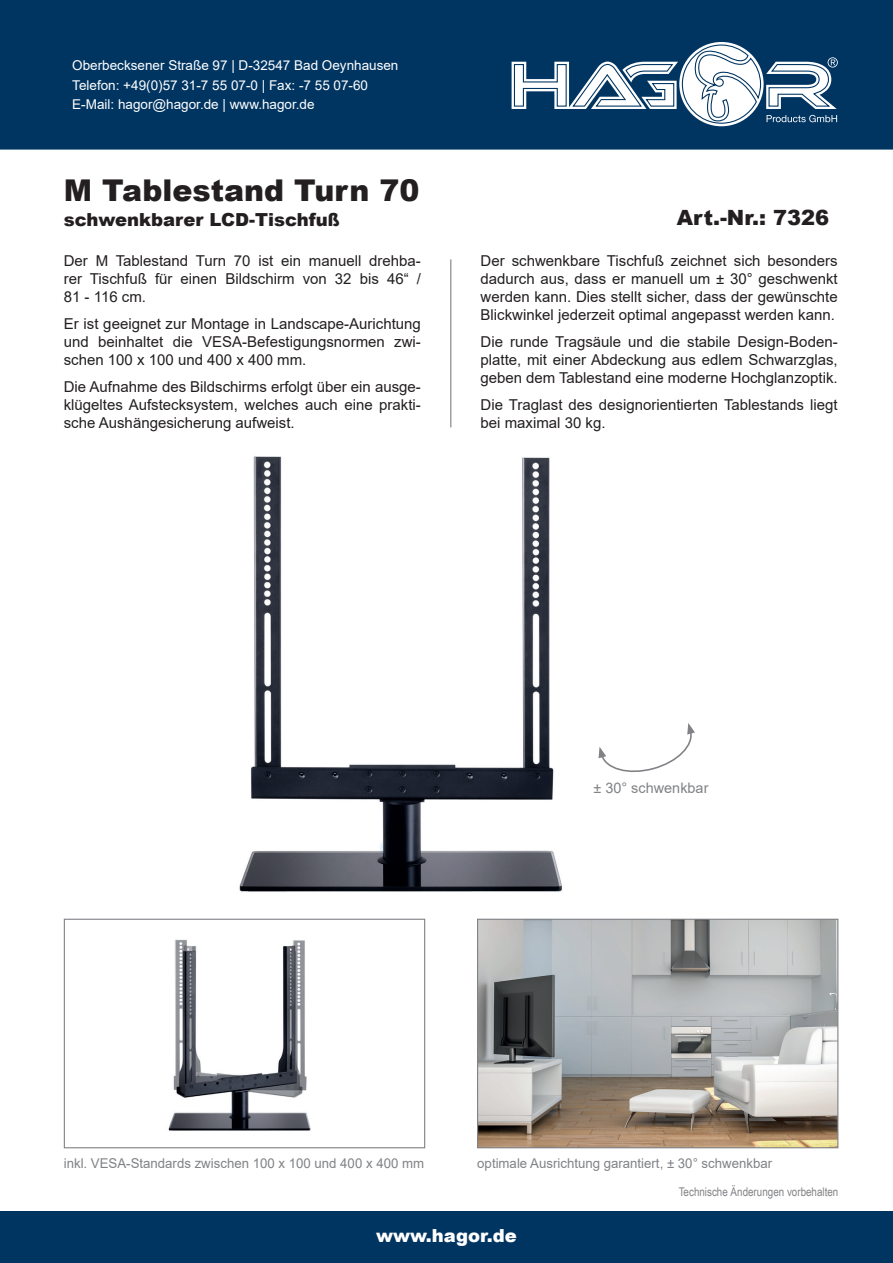
<style>
.page{position:relative;width:893px;height:1263px;background:#fff}
.page>*{position:absolute;margin:0;border:0;box-sizing:border-box;transform-origin:0 0}
.t1{font:900 30px "Arial";color:#231f20}
.t2{font:900 21px "Arial";color:#231f20}
.t3{font:900 18px "Arial";color:#231f20}
.t4{font:900 18px "Arial";color:#fff}
.t5{font:15px/18px "Arial";color:#231f20;text-align:justify}
.t6{font:14.4px "Arial";color:#808285}
.t7{font:13.5px/19.5px "Arial";color:#fff}
.t8{font:13.5px "Arial";color:#808285}
.t9{font:12px "Arial Narrow";color:#808285}
</style>
<div class="page">
<div style="left:0;top:1212px;width:893px;height:51px;background:#003562"></div>
<div style="left:0;top:0;width:893px;height:150px;background:#003562"></div>
<svg style="left:502px;top:39px;width:357px;height:92px"></svg>
<img style="left:239px;top:456px;width:323px;height:436px">
<hr style="left:450px;top:259px;width:1px;height:168px;background:#9d9fa2">
<img style="left:168px;top:939px;width:143px;height:192px">
<div style="left:64px;top:919px;width:361px;height:229px;border:1px solid #808285"></div>
<img style="left:479px;top:921px;width:357px;height:225px">
<div style="left:477px;top:919px;width:361px;height:229px;border:1px solid #808285"></div>
<svg style="left:598px;top:723px;width:97px;height:49px"></svg>
<p class="t7" style="left:72px;top:56px;width:328px">Oberbecksener Straße 97 | D-32547 Bad Oeynhausen<br>Telefon: +49(0)57 31-7 55 07-0 | Fax: -7 55 07-60<br>E-Mail: hagor@hagor.de | www.hagor.de</p>
<h1 class="t1" style="left:64px;top:168px;width:357px">M Tablestand Turn 70</h1>
<p class="t3" style="left:64px;top:207px;width:278px">schwenkbarer LCD-Tischfuß</p>
<p class="t5" style="left:64px;top:252px;width:359px">Der M Tablestand Turn 70 ist ein manuell drehba&shy;rer Tischfuß für einen Bildschirm von 32 bis 46“ / 81 - 116 cm.</p>
<p class="t5" style="left:64px;top:315px;width:359px">Er ist geeignet zur Montage in Landscape-Aurichtung und beinhaltet die VESA-Befestigungsnormen zwi&shy;schen 100 x 100 und 400 x 400 mm.</p>
<p class="t5" style="left:64px;top:378px;width:359px">Die Aufnahme des Bildschirms erfolgt über ein ausge&shy;klügeltes Aufstecksystem, welches auch eine prakti&shy;sche Aushängesicherung aufweist.</p>
<h2 class="t2" style="left:677px;top:203px;width:154px">Art.-Nr.: 7326</h2>
<p class="t5" style="left:480px;top:252px;width:359px">Der schwenkbare Tischfuß zeichnet sich besonders dadurch aus, dass er manuell um ± 30° geschwenkt werden kann. Dies stellt sicher, dass der gewünschte Blickwinkel jederzeit optimal angepasst werden kann.</p>
<p class="t5" style="left:480px;top:333px;width:359px">Die runde Tragsäule und die stabile Design-Boden&shy;platte, mit einer Abdeckung aus edlem Schwarzglas, geben dem Tablestand eine moderne Hochglanzoptik.</p>
<p class="t5" style="left:480px;top:396px;width:359px">Die Traglast des designorientierten Tablestands liegt bei maximal 30 kg.</p>
<p class="t6" style="left:593px;top:778px;width:117px">± 30° schwenkbar</p>
<p class="t8" style="left:64px;top:1153px;width:362px">inkl. VESA-Standards zwischen 100 x 100 und 400 x 400 mm</p>
<p class="t8" style="left:477px;top:1153px;width:296px">optimale Ausrichtung garantiert, ± 30° schwenkbar</p>
<p class="t9" style="left:679px;top:1182px;width:161px">Technische Änderungen vorbehalten</p>
<p class="t4" style="left:376px;top:1222px;width:142px">www.hagor.de</p>
</div>
